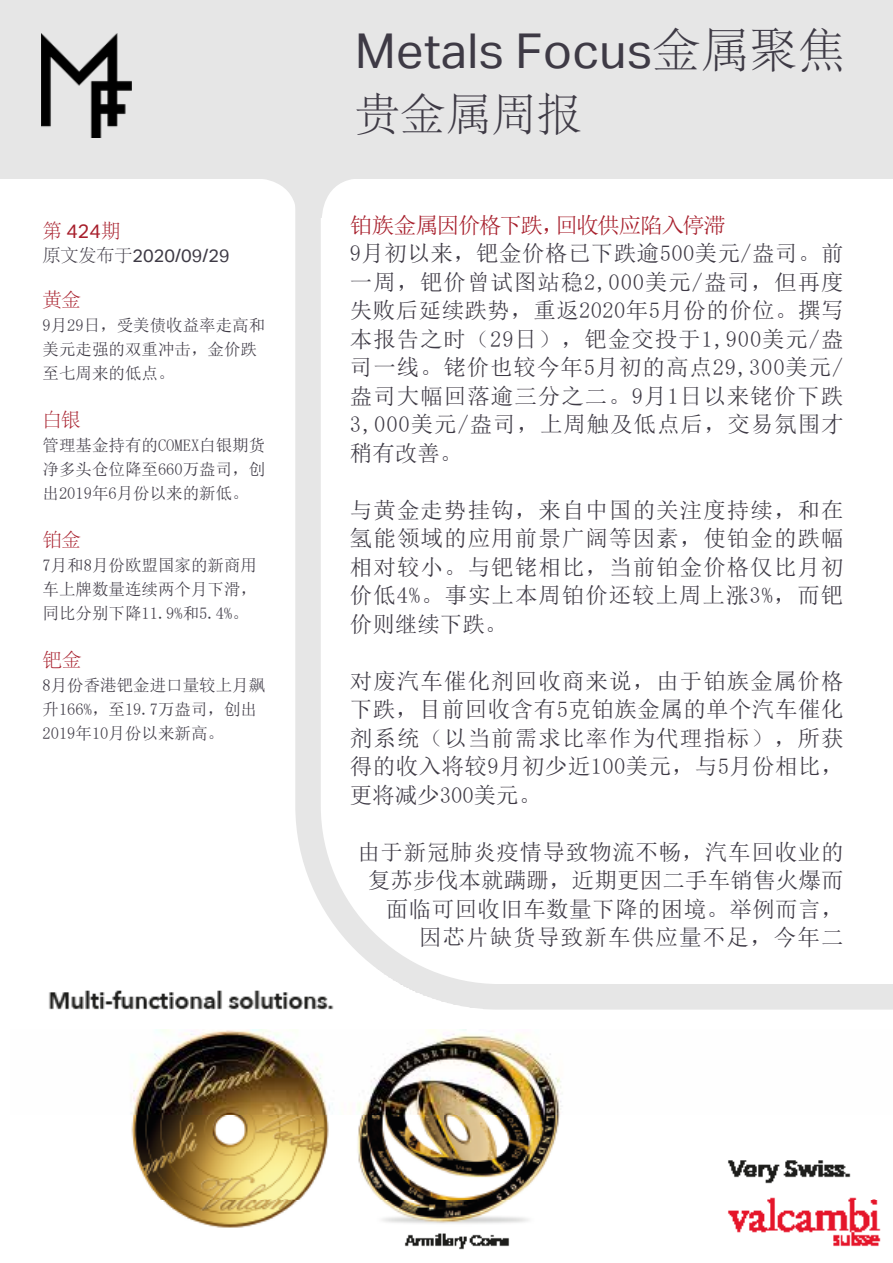
<style>
.page{position:relative;width:893px;height:1263px;background:#fff}
.page>*{position:absolute;margin:0;border:0;box-sizing:border-box;transform-origin:0 0}
.t1{font:48px "Aktiv Grotesk";letter-spacing:.01em;color:#3e3a45}
.t2{font:300 45px "Adobe Song Std";letter-spacing:.01em;color:#3e3a45}
.t3{font:22.35px/28.5px "Sim Sun";letter-spacing:.04em;color:#3e3a45;text-align:justify}
.t4{font:22.35px/28.5px "Sim Sun";letter-spacing:.02em;color:#3e3a45;text-align:right}
.t5{font:22.05px "Sim Sun";letter-spacing:-.06em;color:#a71e2b}
.t6{font:300 19.5px "Adobe Song Std";letter-spacing:-.02em;color:#a71e2b}
.t7{font:19.5px "Aktiv Grotesk";color:#a71e2b}
.t8{font:18px "Aktiv Grotesk";color:#3e3a45}
.t9{font:16.5px/24px "Sim Sun";color:#3e3a45}
.s1{font-family:"Adobe Song Std";font-weight:300}
</style>
<div class="page">
<img style="left:49px;top:990px;width:844px;height:260px">
<svg style="left:295px;top:218px;width:598px;height:791px"></svg>
<div style="left:0;top:0;width:893px;height:179px;background:#e6e6e6"></div>
<img style="left:41px;top:34px;width:90px;height:103px">
<svg style="left:257px;top:137px;width:104px;height:81px"></svg>
<p class="t7" style="left:43px;top:219px;width:79px"><span class="s1">第</span> 424<span class="s1">期</span></p>
<p class="t8" style="left:43px;top:245px;width:189px"><span class="s1">原文发布于</span>2020/09/29</p>
<p class="t6" style="left:43px;top:289px;width:40px">黄金</p>
<p class="t9" style="left:43px;top:313px;width:224px">9月29日，受美债收益率走高和美元走强的双重冲击，金价跌至七周来的低点。</p>
<p class="t6" style="left:43px;top:409px;width:40px">白银</p>
<p class="t9" style="left:43px;top:433px;width:224px;text-align:justify">管理基金持有的COMEX白银期货净多头仓位降至660万盎司，创出2019年6月份以来的新低。</p>
<p class="t6" style="left:43px;top:529px;width:40px">铂金</p>
<p class="t9" style="left:43px;top:553px;width:216px;text-align:justify">7月和8月份欧盟国家的新商用车上牌数量连续两个月下滑，同比分别下降11.9%和5.4%。</p>
<p class="t6" style="left:43px;top:649px;width:41px">钯金</p>
<p class="t9" style="left:43px;top:673px;width:224px">8月份香港钯金进口量较上月飙升166%，至19.7万盎司，创出<br>2019年10月份以来新高。</p>
<h1 class="t1" style="left:355px;top:23px;width:492px">Metals Focus<span class="s1">金属聚焦</span></h1>
<h2 class="t2" style="left:355px;top:91px;width:228px">贵金属周报</h2>
<p class="t5" style="left:350px;top:214px;width:378px">铂族金属因价格下跌，回收供应陷入停滞</p>
<p class="t3" style="left:350px;top:239px;width:495px">9月初以来，钯金价格已下跌逾500美元/盎司。前一周，钯价曾试图站稳2,000美元/盎司，但再度失败后延续跌势，重返2020年5月份的价位。撰写本报告之时（29日），钯金交投于1,900美元/盎司一线。铑价也较今年5月初的高点29,300美元/盎司大幅回落逾三分之二。9月1日以来铑价下跌3,000美元/盎司，上周触及低点后，交易氛围才稍有改善。</p>
<p class="t3" style="left:350px;top:496px;width:495px">与黄金走势挂钩，来自中国的关注度持续，和在氢能领域的应用前景广阔等因素，使铂金的跌幅相对较小。与钯铑相比，当前铂金价格仅比月初价低4%。事实上本周铂价还较上周上涨3%，而钯价则继续下跌。</p>
<p class="t3" style="left:350px;top:667px;width:495px">对废汽车催化剂回收商来说，由于铂族金属价格下跌，目前回收含有5克铂族金属的单个汽车催化剂系统（以当前需求比率作为代理指标），所获得的收入将较9月初少近100美元，与5月份相比，更将减少300美元。</p>
<p class="t4" style="left:357px;top:837px;width:488px">由于新冠肺炎疫情导致物流不畅，汽车回收业的复苏步伐本就蹒跚，近期更因二手车销售火爆而面临可回收旧车数量下降的困境。举例而言，<br>因芯片缺货导致新车供应量不足，今年二</p>
</div>
